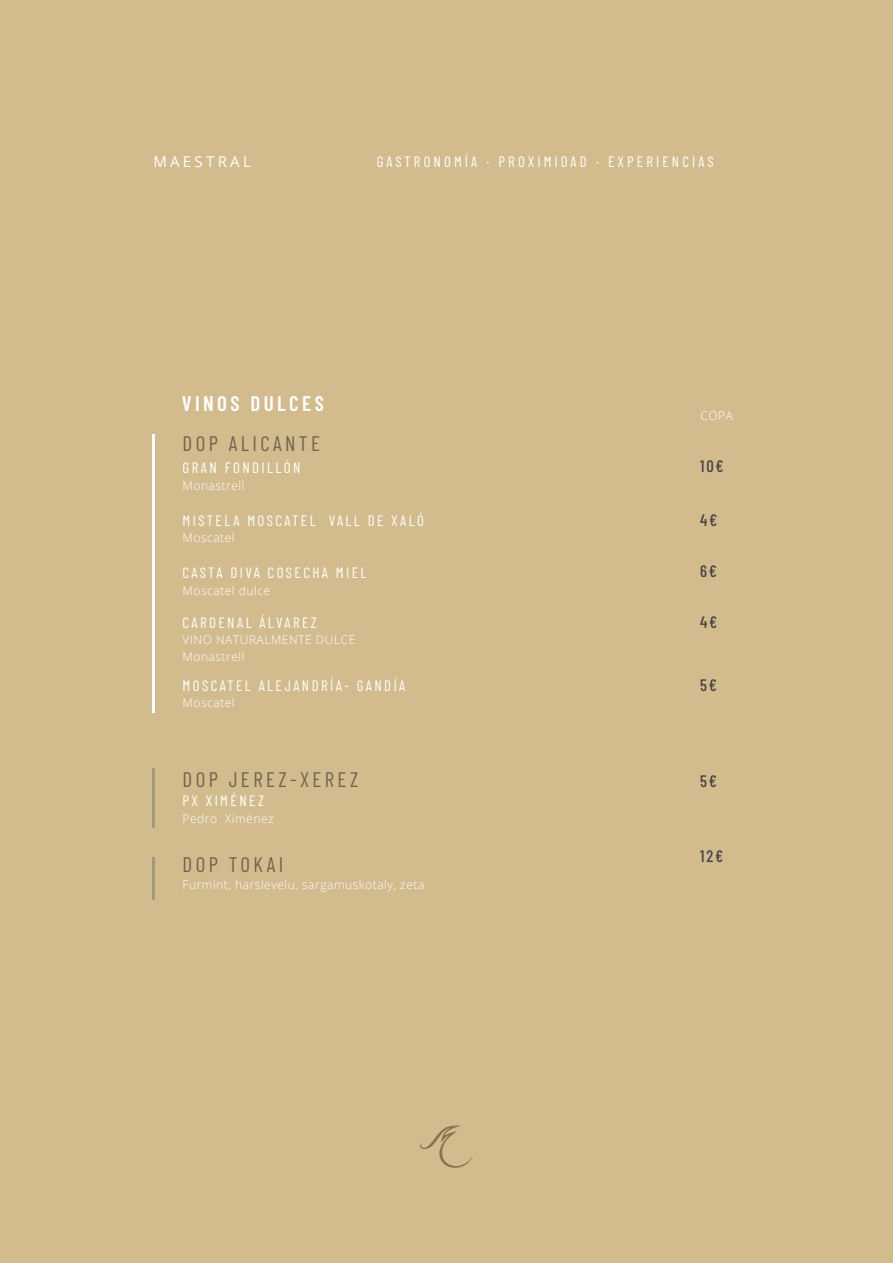
<style>
.page{position:relative;width:893px;height:1263px;background:#d2bc8e}
.page>*{position:absolute;margin:0;border:0;box-sizing:border-box;transform-origin:0 0}
.t1{font:21px "Barlow Condensed";letter-spacing:.16em;color:#6e664c}
.t2{font:600 21px "Barlow Condensed";letter-spacing:.16em;color:#fff}
.t3{font:500 16.5px "Barlow Condensed";color:#424242}
.t4{font:15px "Barlow Condensed";letter-spacing:.16em;color:#fff}
.t5{font:15px "Barlow Condensed";letter-spacing:.205em;color:#fff}
.t6{font:15px "Open Sans";color:#fff}
.t7{font:300 12px/16.5px "Open Sans";letter-spacing:.045em;color:#fff}
</style>
<div class="page">
<svg style="left:420px;top:1125px;width:53px;height:43px"></svg>
<hr style="left:152px;top:434px;width:2px;height:278px;background:#fff">
<hr style="left:152px;top:768px;width:2px;height:60px;background:#a19a7f">
<hr style="left:152px;top:857px;width:2px;height:42px;background:#a19a7f">
<p class="t6" style="left:153px;top:151px;width:99px">M A E S T R A L</p>
<p class="t5" style="left:377px;top:151px;width:338px">GASTRONOMÍA · PROXIMIDAD · EXPERIENCIAS</p>
<h1 class="t2" style="left:182px;top:388px;width:144px">VINOS DULCES</h1>
<h1 class="t1" style="left:183px;top:428px;width:139px">DOP ALICANTE</h1>
<p class="t4" style="left:183px;top:457px;width:119px">GRAN FONDILLÓN</p>
<p class="t7" style="left:183px;top:477px;width:63px">Monastrell</p>
<p class="t4" style="left:183px;top:509px;width:243px">MISTELA MOSCATEL VALL DE XALÓ</p>
<p class="t7" style="left:183px;top:529px;width:54px">Moscatel</p>
<p class="t4" style="left:183px;top:562px;width:185px">CASTA DIVA COSECHA MIEL</p>
<p class="t7" style="left:183px;top:582px;width:89px">Moscatel dulce</p>
<p class="t4" style="left:183px;top:611px;width:136px">CARDENAL ÁLVAREZ</p>
<p class="t7" style="left:183px;top:631px;width:174px">VINO NATURALMENTE DULCE<br>Monastrell</p>
<p class="t4" style="left:183px;top:674px;width:224px">MOSCATEL ALEJANDRÍA- GANDÍA</p>
<p class="t7" style="left:183px;top:694px;width:54px">Moscatel</p>
<h1 class="t1" style="left:183px;top:764px;width:177px">DOP JEREZ-XEREZ</h1>
<p class="t4" style="left:183px;top:790px;width:83px">PX XIMÉNEZ</p>
<p class="t7" style="left:183px;top:810px;width:93px">Pedro Ximénez</p>
<h1 class="t1" style="left:183px;top:850px;width:102px">DOP TOKAI</h1>
<p class="t7" style="left:183px;top:876px;width:243px">Furmint, harslevelu, sargamuskotaly, zeta</p>
<p class="t7" style="left:701px;top:407px;width:34px">COPA</p>
<h2 class="t3" style="left:700px;top:454px;width:25px">10€</h2>
<h2 class="t3" style="left:700px;top:508px;width:19px">4€</h2>
<h2 class="t3" style="left:700px;top:559px;width:18px">6€</h2>
<h2 class="t3" style="left:700px;top:610px;width:19px">4€</h2>
<h2 class="t3" style="left:700px;top:673px;width:18px">5€</h2>
<h2 class="t3" style="left:700px;top:769px;width:18px">5€</h2>
<h2 class="t3" style="left:700px;top:844px;width:25px">12€</h2>
</div>
